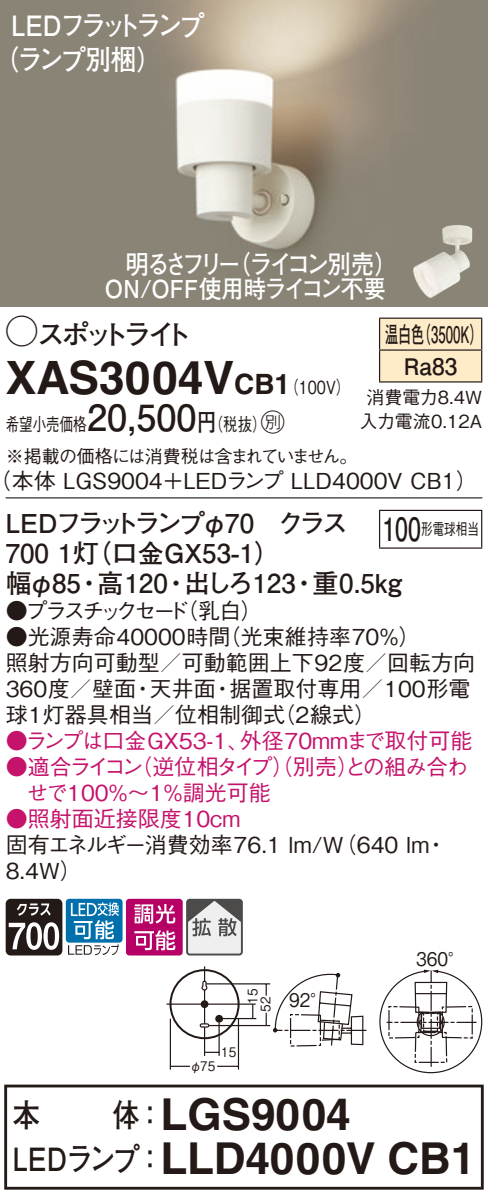
<style>
.page{position:relative;width:488px;height:1201px;background:#fff}
.page>*{position:absolute;margin:0;border:0;box-sizing:border-box;transform-origin:0 0}
.t1{font:700 46px "Helvetica LT Std";color:#231916}
.t2{font:700 44px "Helvetica LT Std";color:#231916}
.t3{font:700 36px "Futo Go B101 Pro";color:#231916}
.t4{font:700 32px "Futo Go B101 Pro";color:#231916;scale:.85 1}
.t5{font:700 32px "Futo Go B101 Pro";color:#231916;scale:.72 1}
.t6{font:700 28px/34px "Futo Go B101 Pro";letter-spacing:-.12em;color:#fff;scale:.9 1}
.t7{font:700 28px "Futo Go B101 Pro";letter-spacing:-.195em;color:#231916}
.t8{font:700 28px "Helvetica LT Std";color:#231916}
.t9{font:700 26px "Futo Go B101 Pro";color:#231916}
.t10{font:700 26px "Futo Go B101 Pro";letter-spacing:-.145em;color:#231916}
.t11{font:700 26px "Futo Go B101 Pro";letter-spacing:-.185em;color:#fff;scale:.89 1}
.t12{font:700 24.8px "Futo Go B101 Pro";letter-spacing:-.005em;color:#fff;scale:.91 1}
.t13{font:24px "Ford Classification 1";color:#231916}
.t14{font:700 22.8px/32px "Futo Go B101 Pro";color:#231916;scale:.58 1}
.t15{font:500 22px/26px "Gothic BBB Pro";color:#231916}
.t16{font:500 22px/26px "Gothic BBB Pro";letter-spacing:-.045em;color:#c5126b}
.t17{font:500 22px "Gothic BBB Pro";color:#c5126b}
.t18{font:500 22px/26px "Gothic BBB Pro";letter-spacing:-.02em;color:#c5126b}
.t19{font:500 22px "Gothic BBB Pro";letter-spacing:-.165em;color:#231916}
.t20{font:18.8px "Gothic BBB Pro Medium 90 pv RKSJ H";color:#231916;scale:.9 1}
.t21{font:500 18px/31.6px "Gothic BBB Pro";letter-spacing:-.04em;color:#231916;scale:.75 1}
.t22{font:500 18px/24px "Gothic BBB Pro";color:#231916;text-align:center}
.t23{font:500 18px "Gothic BBB Pro";color:#231916;scale:.8 1}
.t24{font:500 16px "Gothic BBB Pro";color:#231916;scale:.72 1}
.t25{font:13.2px "Gothic BBB Pro Medium 90 pv RKSJ H";color:#231916;scale:.9 1}
.s1{font-family:"Ford Classification 1";font-weight:400;font-size:32px}
.s2{font-size:46px}
.s3{font-family:"Helvetica LT Std";font-weight:700;font-size:28px}
.s4{font-family:"Gothic BBB Pro";font-weight:500;font-size:18px}
.s5{font-family:"Futo Go B101 Pro";font-weight:700;font-size:24px}
</style>
<div class="page">
<img style="left:0;top:0;width:488px;height:306px">
<img style="left:412px;top:225px;width:60px;height:73px">
<div style="left:380px;top:319px;width:101px;height:62px;background:#feecc9"></div>
<hr style="left:379px;top:317px;width:103px;height:2px;background:#231916">
<hr style="left:379px;top:319px;width:1px;height:30px;background:#231916">
<hr style="left:481px;top:319px;width:1px;height:30px;background:#231916">
<hr style="left:379px;top:349px;width:103px;height:2px;background:#231916">
<hr style="left:379px;top:351px;width:1px;height:30px;background:#231916">
<hr style="left:481px;top:351px;width:1px;height:30px;background:#231916">
<hr style="left:379px;top:381px;width:103px;height:2px;background:#231916">
<hr style="left:6px;top:497px;width:476px;height:1px;background:#231916">
<hr style="left:379px;top:511px;width:1px;height:36px;background:#231916">
<hr style="left:379px;top:510px;width:103px;height:1px;background:#231916">
<hr style="left:481px;top:511px;width:1px;height:36px;background:#231916">
<hr style="left:379px;top:547px;width:103px;height:2px;background:#231916">
<div style="left:169px;top:969px;width:70px;height:70px;border:2px solid #231916;border-radius:50%"></div>
<hr style="left:166px;top:1003px;width:89px;height:1px;background:#231916">
<div style="left:215px;top:1015px;width:8px;height:7px;background:#231916;border-radius:50%"></div>
<hr style="left:218px;top:1022px;width:2px;height:33px;background:#231916">
<svg style="left:199px;top:966px;width:20px;height:90px"></svg>
<svg style="left:252px;top:1004px;width:1px;height:14px"></svg>
<hr style="left:206px;top:983px;width:64px;height:1px;background:#231916">
<hr style="left:209px;top:1025px;width:61px;height:1px;background:#231916">
<hr style="left:220px;top:1018px;width:36px;height:1px;background:#231916">
<svg style="left:265px;top:1012px;width:2px;height:13px"></svg>
<svg style="left:265px;top:984px;width:2px;height:11px"></svg>
<hr style="left:170px;top:1018px;width:1px;height:51px;background:#231916">
<hr style="left:238px;top:1018px;width:1px;height:51px;background:#231916">
<hr style="left:170px;top:1065px;width:20px;height:2px;background:#231916">
<hr style="left:217px;top:1065px;width:22px;height:2px;background:#231916">
<svg style="left:273px;top:969px;width:209px;height:104px"></svg>
<svg style="left:6px;top:898px;width:56px;height:57px"></svg>
<div style="left:66px;top:898px;width:56px;height:44px;background:#0070ac;border-radius:3px"></div>
<svg style="left:68px;top:902px;width:51px;height:53px"></svg>
<svg style="left:126px;top:898px;width:114px;height:57px"></svg>
<div style="left:186px;top:898px;width:57px;height:57px;border:2px solid #4d4a4a;border-radius:3px"></div>
<div style="left:4px;top:1084px;width:479px;height:105px;border:3px solid #231916"></div>
<p class="t6" style="left:-7px;top:5px;width:236px;text-indent:18px">LEDフラットランプ（ランプ別梱(</p>
<p class="t11" style="left:227px;top:243px;width:193px">（ライコン別売(</p>
<p class="t11" style="left:126px;top:243px;width:131px">明るさフリー</p>
<p class="t12" style="left:105px;top:268px;width:310px">ON/OFF使用時ライコン不要</p>
<p class="t7" style="left:6px;top:312px;width:188px"><span class="s1">A</span>スポットライト</p>
<p class="t14" style="left:417px;top:315px;width:115px">（3500 (K</p>
<p class="t14" style="left:403px;top:315px;width:94px;text-indent:-19px">温白色<br>Ra83</p>
<p class="t22" style="left:359px;top:383px;width:124px">消費電力8.4W入力電流0.12A</p>
<h1 class="t1" style="left:6px;top:349px;width:199px">XAS3004</h1>
<p class="t8" style="left:203px;top:367px;width:73px"><span class="s2">V</span>CB</p>
<p class="t23" style="left:274px;top:372px;width:96px">（<span class="s3">1</span> 100 (V</p>
<h3 class="t3" style="left:87px;top:389px;width:111px">20,500</h3>
<p class="t13" style="left:252px;top:410px;width:34px">C<span class="s4">）</span></p>
<p class="t23" style="left:197px;top:410px;width:70px">（<span class="s5">円</span>税抜</p>
<p class="t21" style="left:6px;top:406px;width:470px">希望小売価格<br>※掲載の価格には消費税は含まれていません。</p>
<p class="t15" style="left:-10px;top:465px;width:489px">（本体 LGS9004＋LEDランプ LLD4000V CB1(</p>
<p class="t10" style="left:6px;top:502px;width:343px">LEDフラットランプφ70　クラス</p>
<p class="t9" style="left:6px;top:532px;width:276px">700 （灯1 口金GX53-1(</p>
<p class="t9" style="left:312px;top:562px;width:91px">重0.5kg</p>
<h3 class="t5" style="left:382px;top:504px;width:55px">100</h3>
<p class="t24" style="left:421px;top:516px;width:82px">形電球相当</p>
<p class="t9" style="left:6px;top:562px;width:77px">幅φ85</p>
<p class="t9" style="left:97px;top:562px;width:72px">高120</p>
<p class="t9" style="left:184px;top:562px;width:113px">出しろ123</p>
<p class="t9" style="left:76px;top:562px;width:27px">・</p>
<p class="t9" style="left:163px;top:562px;width:27px">・</p>
<p class="t9" style="left:291px;top:562px;width:27px">・</p>
<p class="t15" style="left:176px;top:595px;width:88px">（乳白(</p>
<p class="t19" style="left:6px;top:593px;width:185px">●プラスチックセード</p>
<p class="t15" style="left:219px;top:621px;width:203px">（光束維持率70％(</p>
<p class="t15" style="left:6px;top:621px;width:226px">●光源寿命40000時間</p>
<p class="t15" style="left:6px;top:647px;width:471px">照射方向可動型／可動範囲上下92度／回転方向</p>
<p class="t15" style="left:229px;top:673px;width:242px">据置取付専用／100形電</p>
<p class="t15" style="left:6px;top:673px;width:132px">360度／壁面</p>
<p class="t15" style="left:150px;top:673px;width:67px">天井面</p>
<p class="t15" style="left:132px;top:673px;width:24px">・</p>
<p class="t15" style="left:211px;top:673px;width:23px">・</p>
<p class="t15" style="left:273px;top:699px;width:104px">（2線式(</p>
<p class="t15" style="left:6px;top:699px;width:281px">球1灯器具相当／位相制御式</p>
<p class="t17" style="left:240px;top:723px;width:234px">外径70mmまで取付可能</p>
<p class="t16" style="left:130px;top:725px;width:339px;text-indent:-125px">●ランプは口金GX53-1、<br>（逆位相タイプ）（別売との組み合わ</p>
<p class="t17" style="left:337px;top:749px;width:23px">）</p>
<p class="t18" style="left:27px;top:751px;width:246px;text-indent:-21px">●適合ライコン<br>せで100％〜1％調光可能</p>
<p class="t17" style="left:6px;top:801px;width:236px">●照射面近接限度10cm</p>
<p class="t15" style="left:6px;top:829px;width:425px">固有エネルギー消費効率76.1 lm （W/ 640 lm<br>8.4W(</p>
<p class="t15" style="left:425px;top:829px;width:23px">・</p>
<p class="t25" style="left:242px;top:1003px;width:18px;rotate:-90deg">15</p>
<p class="t25" style="left:255px;top:1012px;width:18px;rotate:-90deg">52</p>
<p class="t20" style="left:289px;top:985px;width:44px">92°</p>
<p class="t20" style="left:416px;top:944px;width:56px">360°</p>
<p class="t25" style="left:221px;top:1041px;width:18px">15</p>
<p class="t25" style="left:190px;top:1055px;width:29px">φ75</p>
<h3 class="t4" style="left:13px;top:1089px;width:34px">本</h3>
<h3 class="t4" style="left:113px;top:1089px;width:62px">体：</h3>
<h2 class="t2" style="left:160px;top:1087px;width:192px">LGS9004</h2>
<h3 class="t4" style="left:13px;top:1133px;width:179px">LEDランプ：</h3>
<h2 class="t2" style="left:160px;top:1131px;width:316px">LLD4000V CB1</h2>
</div>
